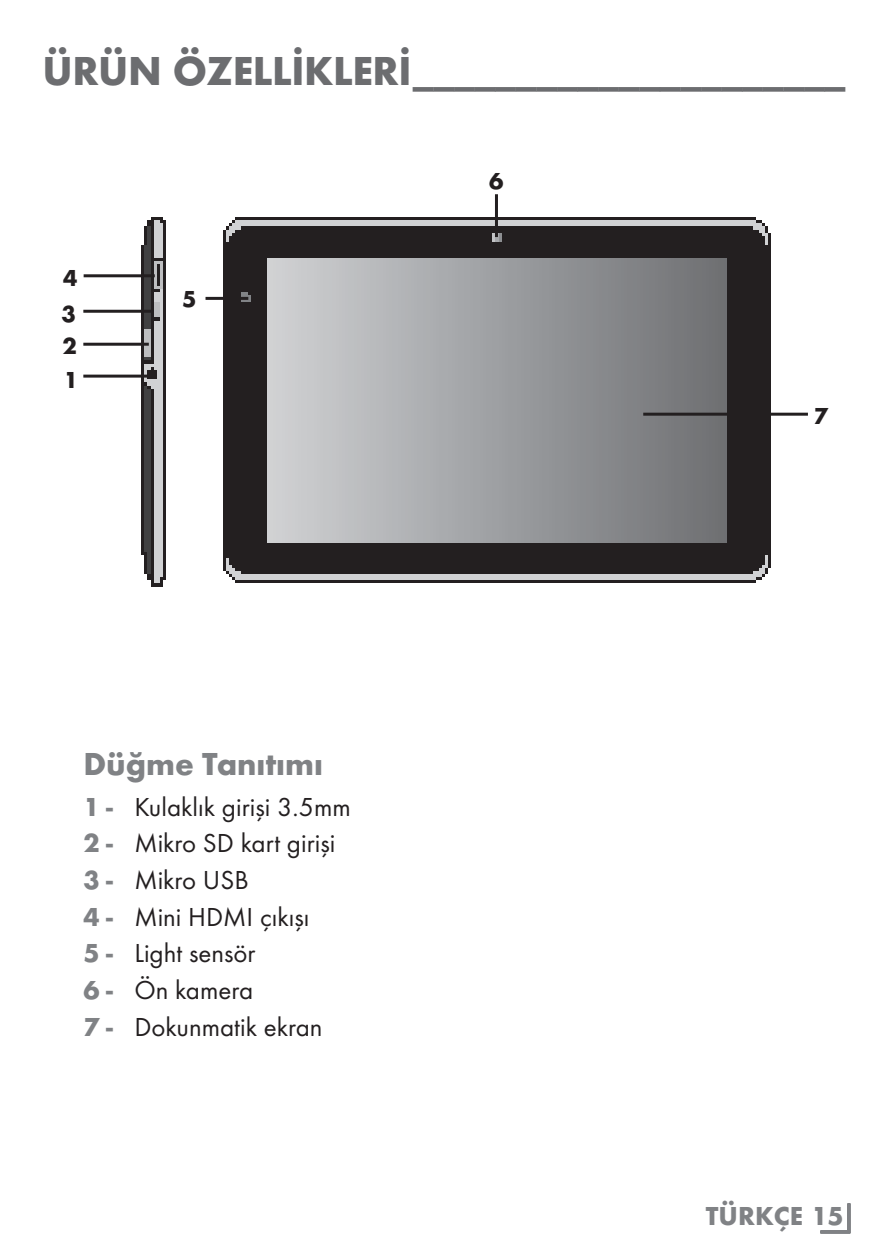
<style>
.page{position:relative;width:893px;height:1259px;background:#fff}
.page>*{position:absolute;margin:0;border:0;box-sizing:border-box;transform-origin:0 0}
.t1{font:700 42px "Futura TOT";letter-spacing:-.01em;color:#6c6d70}
.t2{font:700 33px "Futura TOT";color:#808285}
.t3{font:27px/36.6px "Futura TOT Boo";color:#231f20}
.t4{font:700 27px "Futura TOT";color:#808285}
.t5{font:700 24px "Futura TOT";color:#231f20}
.s1{font-family:"Futura TOT";font-weight:700;color:#808285}
</style>
<div class="page">
<div style="left:819px;top:1201px;width:31px;height:32px;border:3px solid #808285"></div>
<img style="left:133px;top:217px;width:651px;height:370px">
<hr style="left:643px;top:413px;width:165px;height:3px;background:#231f20">
<hr style="left:84px;top:274px;width:71px;height:3px;background:#231f20">
<hr style="left:206px;top:297px;width:42px;height:3px;background:#231f20">
<hr style="left:495px;top:194px;width:3px;height:43px;background:#231f20">
<hr style="left:83px;top:310px;width:70px;height:3px;background:#231f20">
<hr style="left:83px;top:343px;width:66px;height:3px;background:#231f20">
<hr style="left:83px;top:374px;width:70px;height:3px;background:#231f20">
<h1 class="t1" style="left:43px;top:45px;width:805px">ÜRÜN ÖZELLİKLERİ_____________________</h1>
<p class="t5" style="left:63px;top:263px;width:16px">4</p>
<p class="t5" style="left:62px;top:299px;width:16px">3</p>
<p class="t5" style="left:63px;top:331px;width:16px">2</p>
<p class="t5" style="left:64px;top:365px;width:16px">1</p>
<p class="t5" style="left:182px;top:284px;width:16px">5</p>
<p class="t5" style="left:489px;top:166px;width:16px">6</p>
<p class="t2" style="left:83px;top:743px;width:241px">Düğme Tanıtımı</p>
<p class="t3" style="left:83px;top:788px;width:269px"><span class="s1">1 -</span> Kulaklık girişi 3.5mm<br><span class="s1">2 -</span> Mikro SD kart girişi<br><span class="s1">3 -</span> Mikro USB<br><span class="s1">4 -</span> Mini HDMI çıkışı<br><span class="s1">5 -</span> Light sensör<br><span class="s1">6 -</span> Ön kamera<br><span class="s1">7 -</span> Dokunmatik ekran</p>
<p class="t5" style="left:814px;top:401px;width:16px">7</p>
<p class="t4" style="left:706px;top:1199px;width:139px">TÜRKÇE 15</p>
</div>
